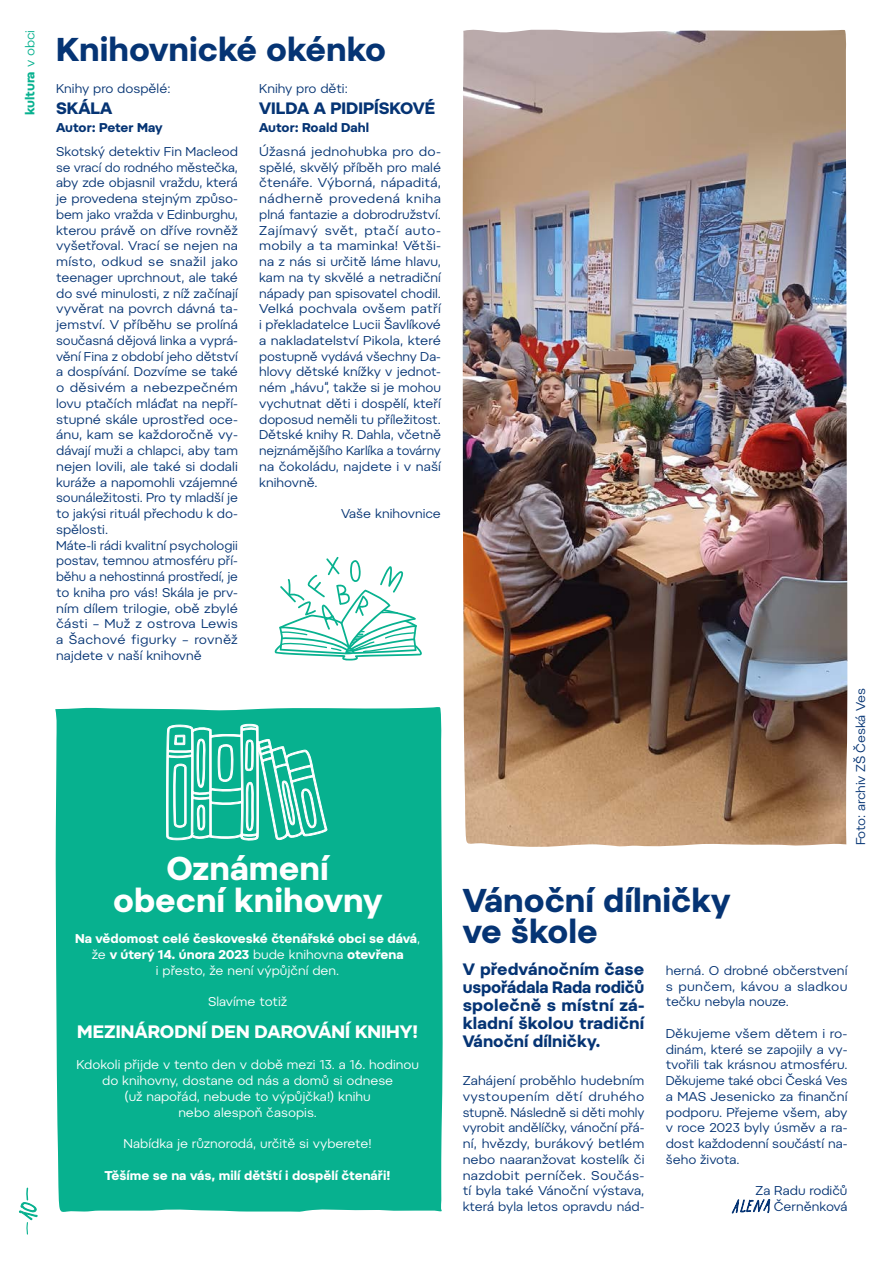
<style>
.page{position:relative;width:893px;height:1263px;background:#fff}
.page>*{position:absolute;margin:0;border:0;box-sizing:border-box;transform-origin:0 0}
.Headline{font:700 33px/31.5px "Pepi";color:#053474}
.Headline-2{font:700 33px/31.5px "Pepi";color:#fff;text-align:center}
.Text{font:700 18px "Pepi";color:#fff}
.Perex{font:700 16.5px/18px "Pepi";letter-spacing:.005em;color:#053474;text-align:justify}
.Text-2{font:700 16.5px "Pepi";color:#053474}
.Text-3{font:12.75px/15.8px "Pepi";color:#053474;text-align:justify}
.Text-4{font:12.75px/15.8px "Pepi";color:#fff;text-align:center}
.Text-5{font:700 12.75px "Pepi";color:#fff}
.Podpis{font:12.75px "Pepi";color:#053474}
.Text-6{font:12.75px "Pepi";letter-spacing:-.02em;color:#053474}
.Text-7{font:700 12.75px "Pepi";color:#053474}
.Text-8{font:700 12.75px "Pepi";letter-spacing:-.02em;color:#053474}
.Text-9{font:700 12.75px "Pepi";letter-spacing:-.005em;color:#07b18f}
.s1{font-weight:400}
.s2{font-weight:700}
</style>
<div class="page">
<svg style="left:19px;top:1187px;width:19px;height:48px"></svg>
<div style="left:55px;top:707px;width:388px;height:505px;background:#07b18f"></div>
<svg style="left:275px;top:557px;width:147px;height:103px"></svg>
<svg style="left:166px;top:707px;width:161px;height:173px;background:#3ac0a5"></svg>
<img style="left:463px;top:30px;width:385px;height:817px">
<svg style="left:732px;top:1199px;width:38px;height:15px"></svg>
<p class="Text-9" style="left:22px;top:115px;width:87px;rotate:-90deg">kultura <span class="s1">v obci</span></p>
<p class="Headline" style="left:56px;top:33px;width:331px">Knihovnické okénko</p>
<p class="Text-3" style="left:56px;top:80px;width:116px">Knihy pro dospělé:</p>
<p class="Text-2" style="left:56px;top:98px;width:58px">SKÁLA</p>
<p class="Text-8" style="left:56px;top:119px;width:108px">Autor: Peter May</p>
<p class="Text-3" style="left:56px;top:143px;width:183px">Skotský detektiv Fin Macleod se vrací do rodného městečka, aby zde objasnil vraždu, která je provedena stejným způso&shy;bem jako vražda v Edinburghu, kterou právě on dříve rovněž vyšetřoval. Vrací se nejen na místo, odkud se snažil jako teenager uprchnout, ale také do své minulosti, z níž začínají vyvěrat na povrch dávná ta&shy;jemství. V příběhu se prolíná současná dějová linka a vyprá&shy;vění Fina z období jeho dětství a dospívání. Dozvíme se také o děsivém a nebezpečném lovu ptačích mláďat na nepří&shy;stupné skále uprostřed oce&shy;ánu, kam se každoročně vy&shy;dávají muži a chlapci, aby tam nejen lovili, ale také si dodali kuráže a napomohli vzájemné sounáležitosti. Pro ty mladší je to jakýsi rituál přechodu k do&shy;spělosti.</p>
<p class="Text-3" style="left:56px;top:537px;width:183px">Máte-li rádi kvalitní psychologii postav, temnou atmosféru pří&shy;běhu a nehostinná prostředí, je to kniha pro vás! Skála je prv&shy;ním dílem trilogie, obě zbylé části – Muž z ostrova Lewis a Šachové figurky – rovněž najdete v naší knihovně</p>
<p class="Text-3" style="left:259px;top:80px;width:90px">Knihy pro děti:</p>
<p class="Text-2" style="left:259px;top:98px;width:178px">VILDA A PIDIPÍSKOVÉ</p>
<p class="Text-7" style="left:259px;top:119px;width:111px">Autor: Roald Dahl</p>
<p class="Text-3" style="left:259px;top:143px;width:183px">Úžasná jednohubka pro do&shy;spělé, skvělý příběh pro malé čtenáře. Výborná, nápaditá, nádherně provedená kniha plná fantazie a dobrodružství.<br>Zajímavý svět, ptačí auto&shy;mobily a ta maminka! Větši&shy;na z nás si určitě láme hlavu, kam na ty skvělé a netradiční nápady pan spisovatel chodil.<br>Velká pochvala ovšem patří i překladatelce Lucii Šavlíkové a nakladatelství Pikola, které postupně vydává všechny Da&shy;hlovy dětské knížky v jednot&shy;ném „hávu“, takže si je mohou vychutnat děti i dospělí, kteří doposud neměli tu příležitost.<br>Dětské knihy R. Dahla, včetně nejznámějšího Karlíka a továrny na čokoládu, najdete i v naší knihovně.</p>
<p class="Podpis" style="left:341px;top:506px;width:101px">Vaše knihovnice</p>
<p class="Headline-2" style="left:113px;top:852px;width:271px">Oznámení obecní knihovny</p>
<p class="Text-5" style="left:75px;top:931px;width:347px">Na vědomost celé českoveské čtenářské obci se dává<span class="s1">,</span></p>
<p class="Text-4" style="left:92px;top:946px;width:313px">že <span class="s2">v úterý 14. února 2023</span> bude knihovna <span class="s2">otevřena </span>i přesto, že není výpůjční den.</p>
<p class="Text-4" style="left:208px;top:994px;width:81px">Slavíme totiž</p>
<p class="Text" style="left:77px;top:1020px;width:342px">MEZINÁRODNÍ DEN DAROVÁNÍ KNIHY!</p>
<p class="Text-4" style="left:76px;top:1057px;width:344px">Kdokoli přijde v tento den v době mezi 13. a 16. hodinou do knihovny, dostane od nás a domů si odnese</p>
<p class="Text-4" style="left:125px;top:1088px;width:248px">(už napořád, nebude to výpůjčka!) knihu</p>
<p class="Text-4" style="left:178px;top:1104px;width:140px">nebo alespoň časopis.</p>
<p class="Text-4" style="left:124px;top:1135px;width:250px">Nabídka je různorodá, určitě si vyberete!</p>
<p class="Text-5" style="left:105px;top:1167px;width:287px">Těšíme se na vás, milí dětští i dospělí čtenáři!</p>
<p class="Text-6" style="left:853px;top:845px;width:159px;rotate:-90deg">Foto: archiv ZŠ Česká Ves</p>
<p class="Headline" style="left:463px;top:884px;width:269px">Vánoční dílničky ve škole</p>
<p class="Perex" style="left:463px;top:960px;width:183px">V předvánočním čase uspořádala Rada rodičů společně s místní zá&shy;kladní školou tradiční Vánoční dílničky.</p>
<p class="Text-3" style="left:463px;top:1072px;width:183px">Zahájení proběhlo hudebním vystoupením dětí druhého stupně. Následně si děti mohly vyrobit andělíčky, vánoční přá&shy;ní, hvězdy, burákový betlém nebo naaranžovat kostelík či nazdobit perníček. Součás&shy;tí byla také Vánoční výstava, která byla letos opravdu nád-</p>
<p class="Text-3" style="left:666px;top:962px;width:183px">herná. O drobné občerstvení s punčem, kávou a sladkou tečku nebyla nouze.</p>
<p class="Text-3" style="left:666px;top:1025px;width:183px">Děkujeme všem dětem i ro&shy;dinám, které se zapojily a vy&shy;tvořili tak krásnou atmosféru.<br>Děkujeme také obci Česká Ves a MAS Jesenicko za finanční podporu. Přejeme všem, aby v roce 2023 byly úsměv a ra&shy;dost každodenní součástí na&shy;šeho života.</p>
<p class="Podpis" style="left:756px;top:1183px;width:93px">Za Radu rodičů</p>
<p class="Podpis" style="left:774px;top:1199px;width:75px">Černěnková</p>
</div>
